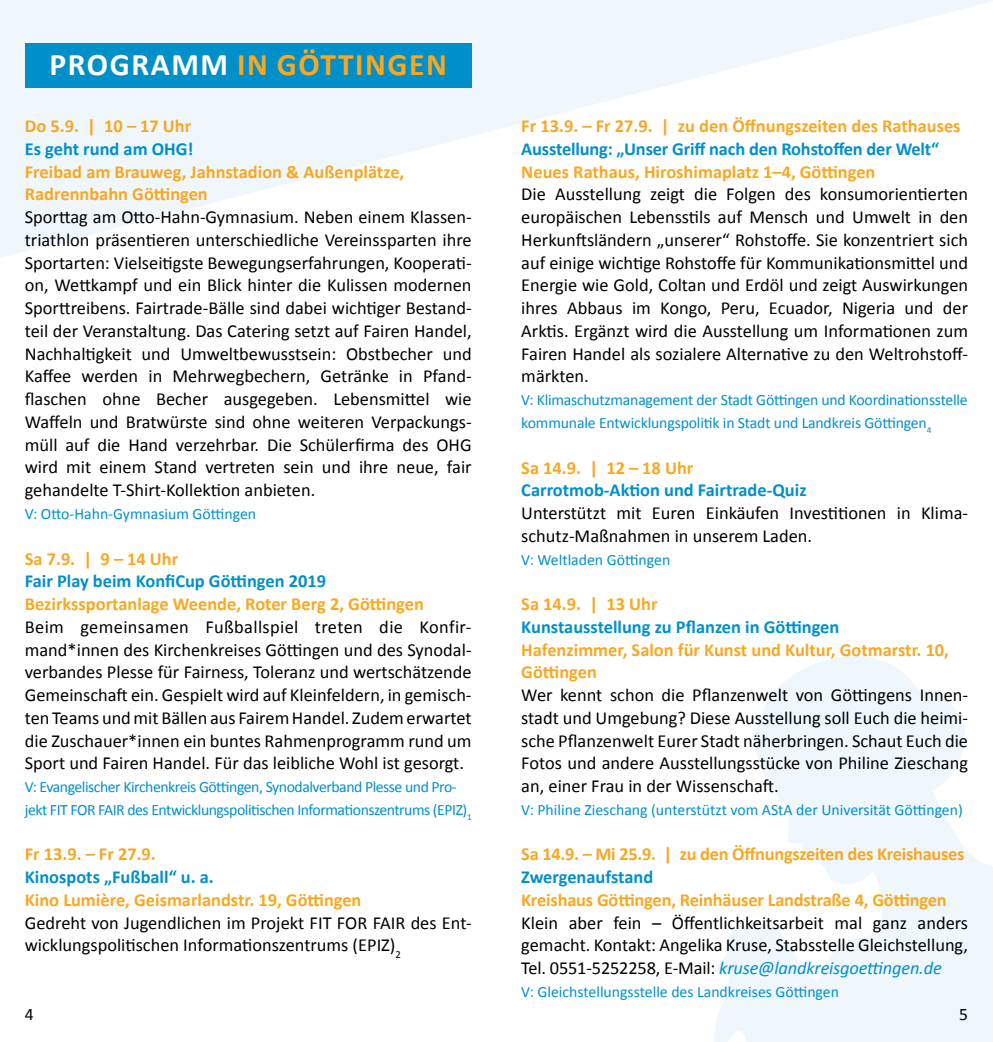
<style>
.page{position:relative;width:993px;height:1042px;background:#fff}
.page>*{position:absolute;margin:0;border:0;box-sizing:border-box;transform-origin:0 0}
.t1{font:700 31.5px "Calibri";color:#f7a823}
.t2{font:700 31.5px "Calibri";color:#fff}
.t3{font:18.38px/22.8px "Calibri";color:#000;text-align:justify}
.t4{font:700 18.38px/22.8px "Calibri";color:#f7a823}
.t5{font:700 18.38px "Calibri";color:#0090c9}
.t6{font:17.5px "Calibri";color:#000}
.t7{font:15.75px/22.8px "Calibri";letter-spacing:-.015em;color:#0090c9}
.s1{font-style:italic;color:#0090c9}
</style>
<div class="page">
<svg style="left:0;top:0;width:992px;height:258px"></svg>
<svg style="left:714px;top:656px;width:278px;height:386px;fill:#eff6fc"></svg>
<div style="left:25px;top:43px;width:446px;height:45px;background:#0090c9"></div>
<h1 class="t2" style="left:50px;top:45px;width:42px">Programm</h1>
<h1 class="t1" style="left:237px;top:45px;width:81px">in Göttingen</h1>
<p class="t4" style="left:25px;top:115px;width:168px">Do 5.9. | 10 – 17 Uhr</p>
<p class="t5" style="left:25px;top:137px;width:170px">Es geht rund am OHG!</p>
<p class="t4" style="left:25px;top:160px;width:381px">Freibad am Brauweg, Jahnstadion &amp; Außenplätze,<br>Radrennbahn Göttingen</p>
<p class="t3" style="left:25px;top:206px;width:448px">Sporttag am Otto-Hahn-Gymnasium. Neben einem Klassen&shy;triathlon präsentieren unterschiedliche Vereinssparten ihre Sportarten: Vielseitigste Bewegungserfahrungen, Kooperati&shy;on, Wettkampf und ein Blick hinter die Kulissen modernen Sporttreibens. Fairtrade-Bälle sind dabei wichtiger Bestand&shy;teil der Veranstaltung. Das Catering setzt auf Fairen Handel, Nachhaltigkeit und Umweltbewusstsein: Obstbecher und Kaffee werden in Mehrwegbechern, Getränke in Pfand&shy;flaschen ohne Becher ausgegeben. Lebensmittel wie Waffeln und Bratwürste sind ohne weiteren Verpackungs&shy;müll auf die Hand verzehrbar. Die Schülerfirma des OHG wird mit einem Stand vertreten sein und ihre neue, fair gehandelte T-Shirt-Kollektion anbieten.</p>
<p class="t7" style="left:25px;top:502px;width:233px">V: Otto-Hahn-Gymnasium Göttingen</p>
<p class="t4" style="left:25px;top:547px;width:155px">Sa 7.9. | 9 – 14 Uhr</p>
<p class="t5" style="left:25px;top:569px;width:302px">Fair Play beim KonfiCup Göttingen 2019</p>
<p class="t4" style="left:25px;top:592px;width:400px">Bezirkssportanlage Weende, Roter Berg 2, Göttingen</p>
<p class="t3" style="left:25px;top:615px;width:448px">Beim gemeinsamen Fußballspiel treten die Konfir&shy;mand*innen des Kirchenkreises Göttingen und des Synodal&shy;verbandes Plesse für Fairness, Toleranz und wertschätzende Gemeinschaft ein. Gespielt wird auf Kleinfeldern, in gemisch&shy;ten Teams und mit Bällen aus Fairem Handel. Zudem erwartet die Zuschauer*innen ein buntes Rahmenprogramm rund um Sport und Fairen Handel. Für das leibliche Wohl ist gesorgt.</p>
<p class="t7" style="left:25px;top:775px;width:448px">V: Evangelischer Kirchenkreis Göttingen, Synodalverband Plesse und Pro&shy;jekt FIT FOR FAIR des Entwicklungspolitischen Informationszentrums (EPIZ)<sub>1</sub></p>
<p class="t4" style="left:25px;top:843px;width:132px">Fr 13.9. – Fr 27.9.</p>
<p class="t5" style="left:25px;top:865px;width:190px">Kinospots „Fußball“ u. a.</p>
<p class="t4" style="left:25px;top:888px;width:338px">Kino Lumière, Geismarlandstr. 19, Göttingen</p>
<p class="t3" style="left:25px;top:911px;width:448px">Gedreht von Jugendlichen im Projekt FIT FOR FAIR des Ent&shy;wicklungspolitischen Informationszentrums (EPIZ)<sub>2</sub></p>
<p class="t4" style="left:521px;top:115px;width:440px">Fr 13.9. – Fr 27.9. | zu den Öffnungszeiten des Rathauses</p>
<p class="t5" style="left:521px;top:137px;width:419px">Ausstellung: „Unser Griff nach den Rohstoffen der Welt“</p>
<p class="t4" style="left:521px;top:160px;width:355px">Neues Rathaus, Hiroshimaplatz 1–4, Göttingen</p>
<p class="t3" style="left:521px;top:183px;width:448px">Die Ausstellung zeigt die Folgen des konsumorientierten europäischen Lebensstils auf Mensch und Umwelt in den Herkunftsländern „unserer“ Rohstoffe. Sie konzentriert sich auf einige wichtige Rohstoffe für Kommunikationsmittel und Energie wie Gold, Coltan und Erdöl und zeigt Auswirkungen ihres Abbaus im Kongo, Peru, Ecuador, Nigeria und der Arktis. Ergänzt wird die Ausstellung um Informationen zum Fairen Handel als sozialere Alternative zu den Weltrohstoff&shy;märkten.</p>
<p class="t7" style="left:521px;top:389px;width:448px">V: Klimaschutzmanagement der Stadt Göttingen und Koordinationsstelle kommunale Entwicklungspolitik in Stadt und Landkreis Göttingen<sub>4</sub></p>
<p class="t4" style="left:521px;top:456px;width:173px">Sa 14.9. | 12 – 18 Uhr</p>
<p class="t5" style="left:521px;top:478px;width:287px">Carrotmob-Aktion und Fairtrade-Quiz</p>
<p class="t3" style="left:521px;top:501px;width:448px">Unterstützt mit Euren Einkäufen Investitionen in Klima&shy;schutz-Maßnahmen in unserem Laden.</p>
<p class="t7" style="left:521px;top:548px;width:150px">V: Weltladen Göttingen</p>
<p class="t4" style="left:521px;top:592px;width:138px">Sa 14.9. | 13 Uhr</p>
<p class="t5" style="left:521px;top:615px;width:319px">Kunstausstellung zu Pflanzen in Göttingen</p>
<p class="t4" style="left:521px;top:638px;width:429px">Hafenzimmer, Salon für Kunst und Kultur, Gotmarstr. 10,<br>Göttingen</p>
<p class="t3" style="left:521px;top:683px;width:448px">Wer kennt schon die Pflanzenwelt von Göttingens Innen&shy;stadt und Umgebung? Diese Ausstellung soll Euch die heimi&shy;sche Pflanzenwelt Eurer Stadt näherbringen. Schaut Euch die Fotos und andere Ausstellungsstücke von Philine Zieschang an, einer Frau in der Wissenschaft.</p>
<p class="t7" style="left:521px;top:798px;width:443px">V: Philine Zieschang (unterstützt vom AStA der Universität Göttingen)</p>
<p class="t4" style="left:521px;top:843px;width:444px">Sa 14.9. – Mi 25.9. | zu den Öffnungszeiten des Kreishauses</p>
<p class="t5" style="left:521px;top:865px;width:133px">Zwergenaufstand</p>
<p class="t4" style="left:521px;top:888px;width:427px">Kreishaus Göttingen, Reinhäuser Landstraße 4, Göttingen</p>
<p class="t3" style="left:521px;top:911px;width:448px">Klein aber fein – Öffentlichkeitsarbeit mal ganz anders gemacht. Kontakt: Angelika Kruse, Stabsstelle Gleichstellung, Tel. 0551-5252258, E-Mail: <span class="s1">kruse@landkreisgoettingen.de</span></p>
<p class="t7" style="left:521px;top:980px;width:319px">V: Gleichstellungsstelle des Landkreises Göttingen</p>
<p class="t6" style="left:25px;top:1003px;width:10px">4</p>
<p class="t6" style="left:958px;top:1003px;width:10px">5</p>
</div>
